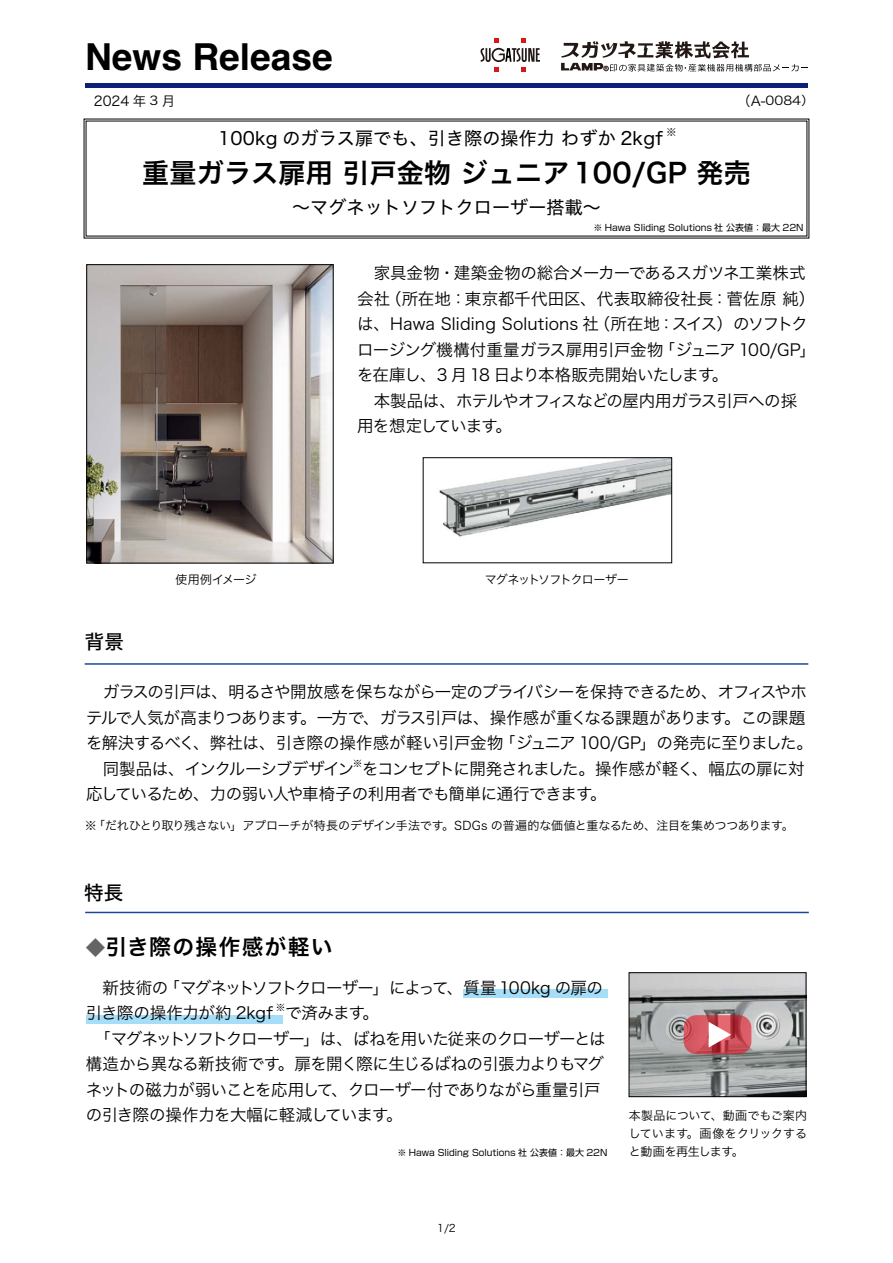
<style>
.page{position:relative;width:893px;height:1263px;background:#fff}
.page>*{position:absolute;margin:0;border:0;box-sizing:border-box;transform-origin:0 0}
.t1{font:700 37.2px "Helvetica";color:#000}
.t2{font:27px "Hiragino Sans W6";letter-spacing:.01em;color:#000}
.t3{font:21.75px "Hiragino Sans W6";letter-spacing:.06em;color:#000}
.t4{font:19.5px "Hiragino Sans W5";color:#000}
.t5{font:18px "Hiragino Sans W4";letter-spacing:.01em;color:#000}
.t6{font:16.5px/25.5px "Hiragino Sans W3";letter-spacing:-.04em;color:#000}
.t7{font:16.5px/25.5px "Hiragino Sans W3";letter-spacing:-.02em;color:#000}
.t8{font:13.5px "Hira Kaku Pro N W3";color:#000}
.t9{font:12.15px "Hira Kaku Pro N W3";color:#000;scale:1.11 1}
.t10{font:12px/18px "Hiragino Sans W3";letter-spacing:-.025em;color:#000;text-align:justify}
.t11{font:12px "Hiragino Sans W3";letter-spacing:-.08em;color:#000}
.t12{font:10.5px "Hira Kaku Pro W3";color:#000}
.t13{font:10.5px "Hiragino Sans W4";color:#000}
.t14{font:9.6px "Hiragino Sans W3";color:#000}
.t15{font:9px "Shin Go Pro";color:#000}
.s1{font-size:12.15px}
.s2{font-size:13.5px}
.s3{font-family:"Hiragino Sans W3";font-size:19.5px;color:#656464}
</style>
<div class="page">
<div style="left:463px;top:989px;width:144px;height:8px;background:#a6ddf7"></div>
<div style="left:86px;top:1015px;width:196px;height:9px;background:#a6ddf7"></div>
<hr style="left:85px;top:83px;width:723px;height:4px;background:#0d2078">
<svg style="left:561px;top:41px;width:247px;height:31px"></svg>
<svg style="left:480px;top:38px;width:60px;height:34px"></svg>
<svg style="left:83px;top:118px;width:727px;height:121px"></svg>
<hr style="left:85px;top:663px;width:723px;height:2px;background:#1b489d">
<hr style="left:85px;top:912px;width:724px;height:1px;background:#1b489d">
<img style="left:89px;top:266px;width:242px;height:295px">
<div style="left:87px;top:264px;width:246px;height:299px;border:1px solid #000"></div>
<img style="left:631px;top:974px;width:173px;height:121px">
<div style="left:629px;top:972px;width:177px;height:125px;border:1px solid #000"></div>
<svg style="left:684px;top:1015px;width:67px;height:39px;background:#c94e57"></svg>
<svg style="left:709px;top:1022px;width:22px;height:25px"></svg>
<img style="left:439px;top:459px;width:231px;height:78px">
<div style="left:423px;top:457px;width:249px;height:106px;border:1px solid #000"></div>
<h1 class="t1" style="left:85px;top:27px;width:249px">News Release</h1>
<p class="t8" style="left:94px;top:89px;width:83px">2024 年 <span class="s1">3</span> 月</p>
<p class="t9" style="left:737px;top:90px;width:71px"><span class="s2">（A-</span>0084）</p>
<p class="t5" style="left:218px;top:122px;width:447px">100kg のガラス扉でも、引き際の操作力 わずか 2kgf</p>
<p class="t13" style="left:666px;top:123px;width:12px">※</p>
<h2 class="t2" style="left:142px;top:148px;width:610px">重量ガラス扉用 引戸金物 ジュニア100/GP 発売</h2>
<p class="t5" style="left:292px;top:191px;width:310px">〜マグネットソフトクローザー搭載〜</p>
<p class="t15" style="left:594px;top:221px;width:211px">※ Hawa Sliding Solutions 社 公表値：最大 22N</p>
<p class="t7" style="left:357px;top:259px;width:460px">　家具金物・建築金物の総合メーカーであるスガツネ工業株式会社（所在地：東京都千代田区、代表取締役社長：菅佐原 純）は、Hawa Sliding Solutions 社（所在地：スイス）のソフトクロージング機構付重量ガラス扉用引戸金物「ジュニア 100/GP」を在庫し、3 月 18 日より本格販売開始いたします。<br>　本製品は、ホテルやオフィスなどの屋内用ガラス引戸への採用を想定しています。</p>
<p class="t4" style="left:85px;top:624px;width:41px">背景</p>
<p class="t10" style="left:175px;top:570px;width:83px">使用例イメージ</p>
<p class="t11" style="left:485px;top:569px;width:145px">マグネットソフトクローザー</p>
<p class="t6" style="left:86px;top:678px;width:728px">　ガラスの引戸は、明るさや開放感を保ちながら一定のプライバシーを保持できるため、オフィスやホテルで人気が高まりつあります。一方で、ガラス引戸は、操作感が重くなる課題があります。この課題を解決するべく、弊社は、引き際の操作感が軽い引戸金物「ジュニア 100/GP」の発売に至りました。　同製品は、インクルーシブデザイン</p>
<p class="t14" style="left:353px;top:755px;width:11px">※</p>
<p class="t6" style="left:86px;top:755px;width:720px;text-indent:276px">をコンセプトに開発されました。操作感が軽く、幅広の扉に対応しているため、力の弱い人や車椅子の利用者でも簡単に通行できます。</p>
<p class="t10" style="left:85px;top:815px;width:710px">※「だれひとり取り残さない」アプローチが特長のデザイン手法です。SDGs の普遍的な価値と重なるため、注目を集めつつあります。</p>
<p class="t4" style="left:84px;top:875px;width:41px">特長</p>
<h3 class="t3" style="left:86px;top:928px;width:248px"><span class="s3">◆</span>引き際の操作感が軽い</h3>
<p class="t6" style="left:86px;top:974px;width:519px;text-indent:17px">新技術の「マグネットソフトクローザー」によって、質量 100kg の扉の引き際の操作力が約 2kgf</p>
<p class="t14" style="left:276px;top:999px;width:11px">※</p>
<p class="t6" style="left:86px;top:999px;width:521px;text-indent:199px">で済みます。<br>　「マグネットソフトクローザー」は、ばねを用いた従来のクローザーとは構造から異なる新技術です。扉を開く際に生じるばねの引張力よりもマグネットの磁力が弱いことを応用して、クローザー付でありながら重量引戸の引き際の操作力を大幅に軽減しています。</p>
<p class="t15" style="left:397px;top:1145px;width:211px">※ Hawa Sliding Solutions 社 公表値：最大 22N</p>
<p class="t10" style="left:629px;top:1105px;width:180px">本製品について、動画でもご案内しています。画像をクリックすると動画を再生します。</p>
<p class="t12" style="left:437px;top:1219px;width:20px">1/2</p>
</div>
